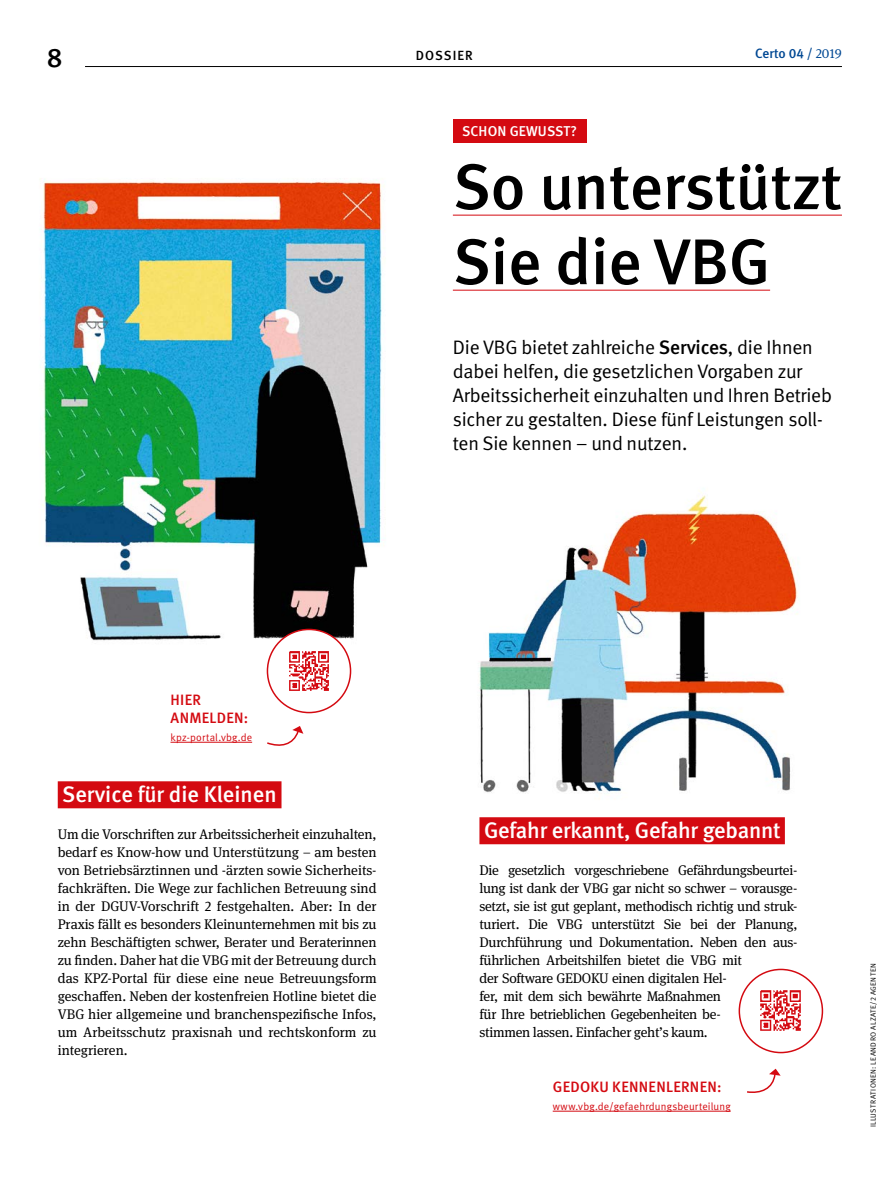
<style>
.page{position:relative;width:893px;height:1191px;background:#fff}
.page>*{position:absolute;margin:0;border:0;box-sizing:border-box;transform-origin:0 0}
.t1{font:500 64.5px/75px "DGUV Meta";color:#000}
.t2{font:500 27px "DGUV Meta";color:#000}
.t3{font:500 22.5px "DGUV Meta";letter-spacing:-.01em;color:#fff}
.t4{font:19.5px/24px "DGUV Meta";letter-spacing:-.01em;color:#000}
.t5{font:500 15px/17.2px "DGUV Meta";letter-spacing:.02em;color:#d40a11}
.t6{font:500 14.25px "DGUV Meta";letter-spacing:.01em;color:#fff}
.t7{font:13.95px/18px "DGUV Meta Serif";letter-spacing:-.02em;color:#000}
.t8{font:500 13.5px "DGUV Meta";color:#004893}
.t9{font:500 13.35px "DGUV Meta";letter-spacing:.08em;color:#000}
.t10{font:10.5px "DGUV Meta";letter-spacing:.02em;color:#d40a11}
.t11{font:7.5px "DGUV Meta";letter-spacing:.05em;color:#000}
.s1{font-family:"DGUV Meta Serif";font-weight:400;font-size:13.35px}
.s2{font-weight:500}
</style>
<div class="page">
<img style="left:479px;top:492px;width:319px;height:307px">
<img style="left:40px;top:178px;width:344px;height:496px">
<div style="left:453px;top:119px;width:133px;height:24px;background:#d40a11"></div>
<hr style="left:453px;top:215px;width:389px;height:1px;background:#d40a11">
<hr style="left:453px;top:290px;width:317px;height:1px;background:#d40a11">
<div style="left:479px;top:817px;width:306px;height:27px;background:#d40a11"></div>
<div style="left:58px;top:781px;width:223px;height:27px;background:#d40a11"></div>
<div style="left:267px;top:629px;width:84px;height:83px;background:#fff;border-radius:50%"></div>
<img style="left:289px;top:651px;width:40px;height:40px">
<div style="left:267px;top:628px;width:84px;height:85px;border:2px solid #d40a11;border-radius:50%"></div>
<img style="left:760px;top:990px;width:41px;height:41px">
<div style="left:739px;top:968px;width:84px;height:85px;border:2px solid #d40a11;border-radius:50%"></div>
<hr style="left:170px;top:742px;width:82px;height:1px;background:#d40a11">
<hr style="left:553px;top:1111px;width:178px;height:1px;background:#d40a11">
<svg style="left:747px;top:1068px;width:34px;height:25px"></svg>
<svg style="left:267px;top:726px;width:36px;height:20px"></svg>
<hr style="left:85px;top:66px;width:757px;height:1px;background:#000">
<h2 class="t2" style="left:47px;top:42px;width:17px">8</h2>
<p class="t9" style="left:416px;top:47px;width:59px">DOSSIER</p>
<p class="t8" style="left:755px;top:46px;width:88px">Certo 04 / <span class="s1">2019</span></p>
<p class="t6" style="left:462px;top:123px;width:117px">SCHON GEWUSST?</p>
<h1 class="t1" style="left:453px;top:151px;width:391px">So unterstützt<br>Sie die VBG</h1>
<h3 class="t4" style="left:453px;top:336px;width:381px">Die VBG bietet zahlreiche <span class="s2">Services</span>, die Ihnen dabei helfen, die gesetzlichen Vorgaben zur Arbeitssicherheit einzuhalten und Ihren Betrieb sicher zu gestalten. Diese fünf Leistungen soll&shy;ten Sie kennen – und nutzen.</h3>
<p class="t5" style="left:171px;top:692px;width:79px">HIER<br>ANMELDEN:</p>
<p class="t10" style="left:170px;top:731px;width:83px">kpz-portal.vbg.de</p>
<h3 class="t3" style="left:62px;top:781px;width:216px">Service für die Kleinen</h3>
<p class="t7" style="left:58px;top:826px;width:320px;text-align:justify">Um die Vorschriften zur Arbeitssicherheit einzuhalten, bedarf es Know-how und Unterstützung – am besten von Betriebsärztinnen und -ärzten sowie Sicherheits&shy;fachkräften. Die Wege zur fachlichen Betreuung sind in der DGUV-Vorschrift 2 festgehalten. Aber: In der Praxis fällt es besonders Kleinunternehmen mit bis zu zehn Beschäftigten schwer, Berater und Beraterinnen zu finden. Daher hat die VBG mit der Betreuung durch das KPZ-Portal für diese eine neue Betreuungsform geschaffen. Neben der kostenfreien Hotline bietet die VBG hier allgemeine und branchenspezifische Infos, um Arbeitsschutz praxisnah und rechtskonform zu integrieren.</p>
<h3 class="t3" style="left:484px;top:817px;width:298px">Gefahr erkannt, Gefahr gebannt</h3>
<p class="t7" style="left:479px;top:862px;width:320px">Die gesetzlich vorgeschriebene Gefährdungsbeurtei&shy;lung ist dank der VBG gar nicht so schwer – vorausge&shy;setzt, sie ist gut geplant, methodisch richtig und struk&shy;turiert. Die VBG unterstützt Sie bei der Planung, Durchführung und Dokumentation. Neben den aus&shy;führlichen Arbeitshilfen bietet die VBG mit<br>der Software GEDOKU einen digitalen Hel-<br>fer, mit dem sich bewährte Maßnahmen<br>für Ihre betrieblichen Gegebenheiten be-<br>stimmen lassen. Einfacher geht’s kaum.</p>
<p class="t5" style="left:553px;top:1078px;width:170px">GEDOKU KENNENLERNEN:</p>
<p class="t10" style="left:553px;top:1100px;width:179px">www.vbg.de/gefaehrdungsbeurteilung</p>
<p class="t11" style="left:869px;top:1127px;width:165px;rotate:-90deg">ILLUSTRATIONEN: LEANDRO ALZATE/2 AGENTEN</p>
</div>
